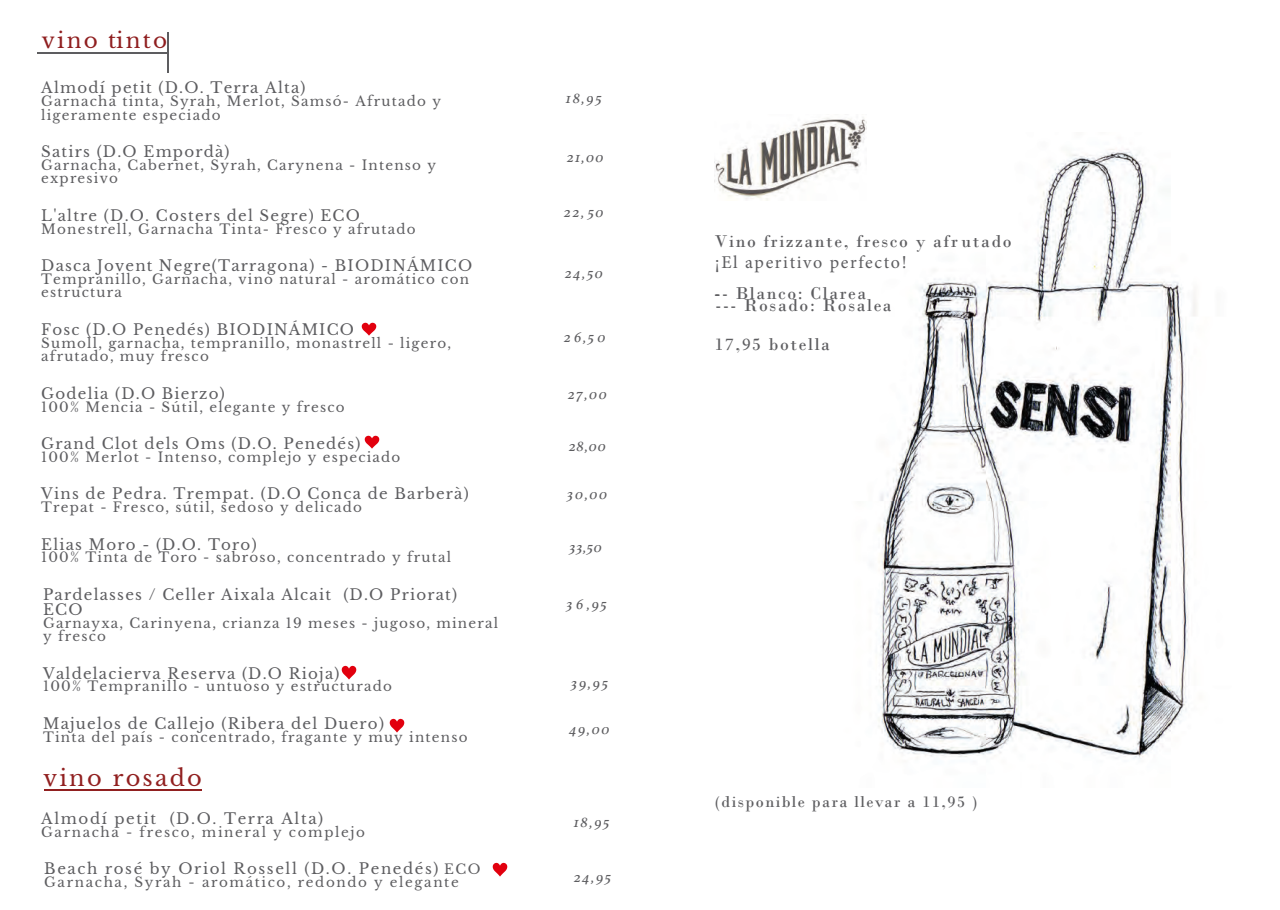
<style>
.page{position:relative;width:1280px;height:910px;background:#fff}
.page>*{position:absolute;margin:0;border:0;box-sizing:border-box;transform-origin:0 0}
.t1{font:22.5px "Libre Baskerville";letter-spacing:.1em;color:#912020}
.t2{font:21.45px "Libre Baskerville";letter-spacing:.1em;color:#8f1e1f}
.t3{font:18px/38.8px "Bodoni";letter-spacing:.09em;color:#5d5d60}
.t4{font:18px "Minion Pro";letter-spacing:.09em;color:#5d5d60}
.t5{font:16.5px "Bodoni";letter-spacing:.09em;color:#5d5d60}
.t6{font:15px/14.7px "Libre Baskerville";letter-spacing:.08em;color:#5d5d60}
.t7{font:italic 15px "Athelas";letter-spacing:.12em;color:#5d5d60}
.t8{font:15px "Libre Baskerville";letter-spacing:.11em;color:#5d5d60}
.t9{font:13.5px/13.2px "Libre Baskerville";letter-spacing:.09em;color:#5d5d60}
.t10{font:13.5px "Libre Baskerville";letter-spacing:.12em;color:#5d5d60}
.s1{font-size:13.5px}
.s2{font-family:"Minion Pro"}
</style>
<div class="page">
<hr style="left:37px;top:53px;width:131px;height:1px;background:#5d5d60">
<hr style="left:167px;top:32px;width:1px;height:41px;background:#5d5d60">
<img style="left:878px;top:149px;width:319px;height:610px">
<img style="left:715px;top:117px;width:151px;height:84px">
<hr style="left:44px;top:789px;width:158px;height:1px;background:#912020">
<img style="left:364px;top:435px;width:15px;height:14px">
<img style="left:361px;top:322px;width:15px;height:14px">
<img style="left:342px;top:665px;width:15px;height:15px">
<img style="left:390px;top:718px;width:15px;height:15px">
<img style="left:492px;top:862px;width:15px;height:15px">
<h2 class="t2" style="left:42px;top:27px;width:127px">vino tinto</h2>
<p class="t6" style="left:41px;top:81px;width:266px">Almodí petit (D.O. Terra Alta)</p>
<p class="t9" style="left:41px;top:95px;width:401px">Garnacha tinta, Syrah, Merlot, Samsó- Afrutado y ligeramente especiado</p>
<p class="t6" style="left:41px;top:144px;width:190px">Satirs (D.O Empordà)</p>
<p class="t9" style="left:41px;top:159px;width:396px">Garnacha, Cabernet, Syrah, Carynena - Intenso y expresivo</p>
<p class="t6" style="left:41px;top:208px;width:320px">L'altre (D.O. Costers del Segre) ECO</p>
<p class="t9" style="left:41px;top:222px;width:376px">Monestrell, Garnacha Tinta- Fresco y afrutado</p>
<p class="t6" style="left:41px;top:258px;width:433px">Dasca Jovent Negre(Tarragona) - BIODINÁMICO</p>
<p class="t9" style="left:41px;top:273px;width:429px">Tempranillo, Garnacha, vino natural - aromático con estructura</p>
<p class="t6" style="left:41px;top:322px;width:314px">Fosc (D.O Penedés) BIODINÁMICO</p>
<p class="t9" style="left:41px;top:337px;width:412px">Sumoll, garnacha, tempranillo, monastrell - ligero, afrutado, muy fresco</p>
<p class="t6" style="left:41px;top:386px;width:185px">Godelia (D.O Bierzo)</p>
<p class="t9" style="left:41px;top:400px;width:305px">100% Mencia - Sútil, elegante y fresco</p>
<p class="t6" style="left:41px;top:436px;width:321px">Grand Clot dels Oms (D.O. Penedés)</p>
<p class="t9" style="left:41px;top:450px;width:361px">100% Merlot - Intenso, complejo y especiado</p>
<p class="t6" style="left:41px;top:487px;width:429px">Vins de Pedra. Trempat. (D.O Conca de Barberà)</p>
<p class="t9" style="left:41px;top:501px;width:322px">Trepat - Fresco, sútil, sedoso y delicado</p>
<p class="t6" style="left:41px;top:537px;width:217px">Elias Moro - (D.O. Toro)</p>
<p class="t9" style="left:41px;top:551px;width:411px">100% Tinta de Toro - sabroso, concentrado y frutal</p>
<p class="t6" style="left:43px;top:587px;width:415px">Pardelasses / Celler Aixala Alcait (D.O Priorat)<br>ECO</p>
<p class="t9" style="left:43px;top:616px;width:457px">Garnayxa, Carinyena, crianza 19 meses - jugoso, mineral y fresco</p>
<p class="t6" style="left:43px;top:666px;width:298px">Valdelacierva Reserva (D.O Rioja)</p>
<p class="t9" style="left:43px;top:680px;width:350px">100% Tempranillo - untuoso y estructurado</p>
<p class="t6" style="left:43px;top:716px;width:342px">Majuelos de Callejo (Ribera del Duero)</p>
<p class="t9" style="left:43px;top:730px;width:426px">Tinta del país - concentrado, fragante y muy intenso</p>
<h1 class="t1" style="left:43px;top:765px;width:160px">vino rosado</h1>
<p class="t8" style="left:41px;top:810px;width:284px">Almodí petit (D.O. Terra Alta)</p>
<p class="t10" style="left:41px;top:824px;width:325px">Garnacha - fresco, mineral y complejo</p>
<p class="t8" style="left:44px;top:860px;width:438px">Beach rosé by Oriol Rossell (D.O. Penedés) <span class="s1">ECO</span></p>
<p class="t10" style="left:44px;top:874px;width:416px">Garnacha, Syrah - aromático, redondo y elegante</p>
<p class="t7" style="left:566px;top:87px;width:37px">18,95</p>
<p class="t7" style="left:567px;top:146px;width:38px">21,00</p>
<p class="t7" style="left:564px;top:201px;width:41px">22, 50</p>
<p class="t7" style="left:565px;top:262px;width:40px">24,50</p>
<p class="t7" style="left:564px;top:326px;width:43px">26,50</p>
<p class="t7" style="left:568px;top:382px;width:41px">27,00</p>
<p class="t7" style="left:569px;top:435px;width:39px">28,00</p>
<p class="t7" style="left:567px;top:482px;width:42px">30,00</p>
<p class="t7" style="left:569px;top:535px;width:34px">33,50</p>
<p class="t7" style="left:566px;top:593px;width:42px">36,95</p>
<p class="t7" style="left:571px;top:671px;width:38px">39,95</p>
<p class="t7" style="left:569px;top:717px;width:42px">49,00</p>
<p class="t7" style="left:574px;top:811px;width:37px">18,95</p>
<p class="t7" style="left:574px;top:865px;width:39px">24,95</p>
<h3 class="t3" style="left:715px;top:222px;width:298px">Vino frizzante, fresco y afr utado</h3>
<h3 class="t4" style="left:715px;top:250px;width:193px">¡El aperitivo perfecto!</h3>
<h3 class="t3" style="left:714px;top:274px;width:154px">-- Blanco: Clarea</h3>
<h3 class="t3" style="left:715px;top:286px;width:178px">--- Rosado: Rosalea<br>1<span class="s2">7</span>,<span class="s2">9</span>5 botella</h3>
<p class="t5" style="left:715px;top:792px;width:264px">(disponible para llevar a 11,95 )</p>
</div>
